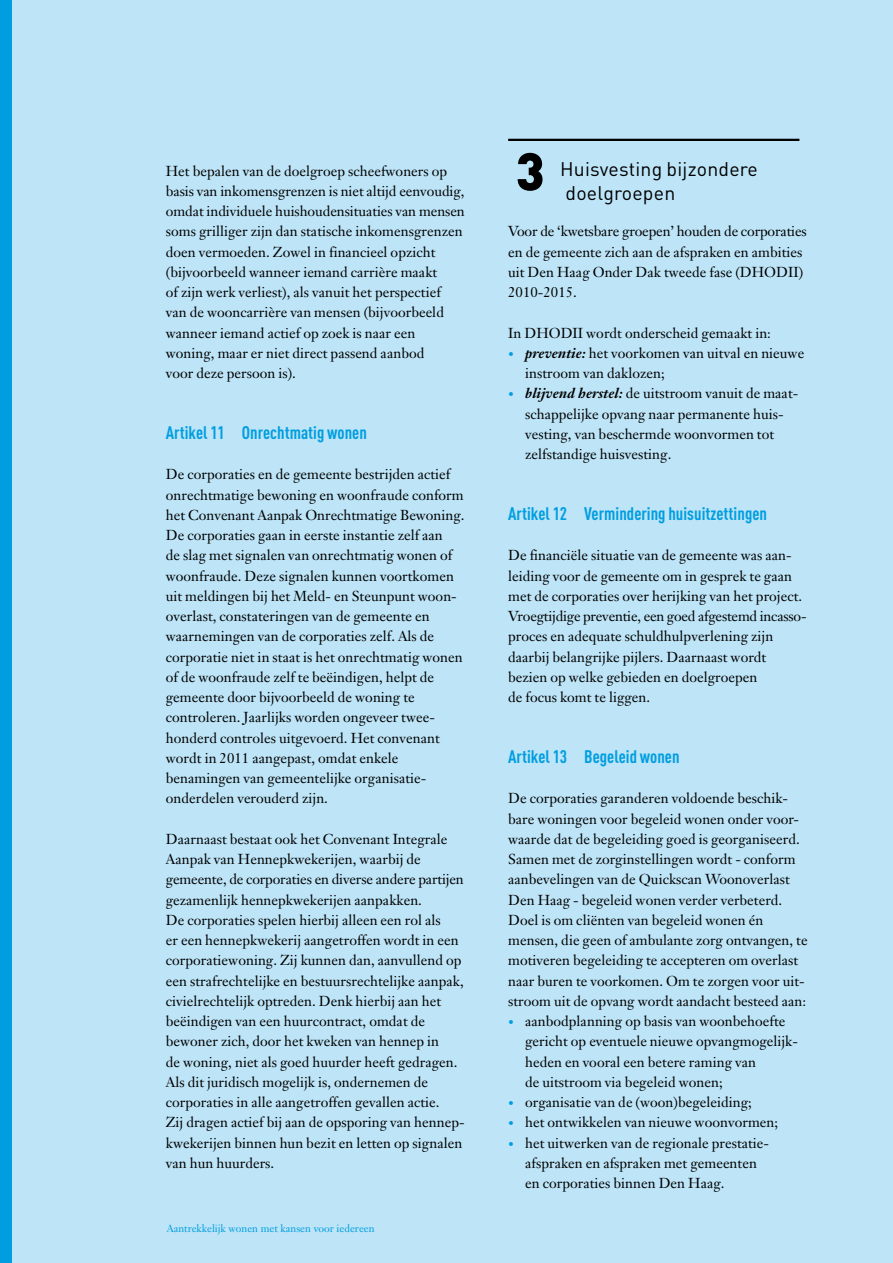
<style>
.page{position:relative;width:893px;height:1263px;background:#bde4f7}
.page>*{position:absolute;margin:0;border:0;box-sizing:border-box;transform-origin:0 0}
.t1{font:900 52.5px "DINOT";color:#000}
.t2{font:19.5px/24px "DINOT";letter-spacing:.01em;color:#000}
.t3{font:700 condensed 18px "DINOT";letter-spacing:.005em;color:#009ee0}
.t4{font:14.25px/20.2px "Janson Text";letter-spacing:.005em;color:#000}
.t5{font:10.5px "Janson Text";color:#009ee0}
.s1{font-family:"DINOT";font-weight:700;font-size:12px;color:#009ee0}
.s2{font-weight:700;font-style:italic}
</style>
<div class="page">
<div style="left:0;top:0;width:12px;height:1263px;background:#009ee0"></div>
<hr style="left:508px;top:139px;width:291px;height:2px;background:#000">
<p class="t4" style="left:166px;top:160px;width:300px">Het bepalen van de doelgroep scheefwoners op basis van inkomensgrenzen is niet altijd eenvoudig, omdat individuele huishoudensituaties van mensen soms grilliger zijn dan statische inkomensgrenzen doen vermoeden. Zowel in financieel opzicht (bijvoorbeeld wanneer iemand carrière maakt<br>of zijn werk verliest), als vanuit het perspectief van de wooncarrière van mensen (bijvoorbeeld wanneer iemand actief op zoek is naar een woning, maar er niet direct passend aanbod<br>voor deze persoon is).</p>
<p class="t3" style="left:166px;top:421px;width:203px">Artikel 11 Onrechtmatig wonen</p>
<p class="t4" style="left:166px;top:464px;width:300px">De corporaties en de gemeente bestrijden actief onrechtmatige bewoning en woonfraude conform het Convenant Aanpak Onrechtmatige Bewoning.<br>De corporaties gaan in eerste instantie zelf aan<br>de slag met signalen van onrechtmatig wonen of woonfraude. Deze signalen kunnen voortkomen uit meldingen bij het Meld- en Steunpunt woon&shy;overlast, constateringen van de gemeente en waarnemingen van de corporaties zelf. Als de corporatie niet in staat is het onrechtmatig wonen of de woonfraude zelf te beëindigen, helpt de gemeente door bijvoorbeeld de woning te controleren. Jaarlijks worden ongeveer twee&shy;honderd controles uitgevoerd. Het convenant wordt in 2011 aangepast, omdat enkele benamingen van gemeentelijke organisatie&shy;onderdelen verouderd zijn.</p>
<p class="t4" style="left:166px;top:829px;width:300px">Daarnaast bestaat ook het Convenant Integrale Aanpak van Hennepkwekerijen, waarbij de gemeente, de corporaties en diverse andere partijen gezamenlijk hennepkwekerijen aanpakken.<br>De corporaties spelen hierbij alleen een rol als<br>er een hennepkwekerij aangetroffen wordt in een corporatiewoning. Zij kunnen dan, aanvullend op een strafrechtelijke en bestuursrechtelijke aanpak, civielrechtelijk optreden. Denk hierbij aan het beëindigen van een huurcontract, omdat de bewoner zich, door het kweken van hennep in<br>de woning, niet als goed huurder heeft gedragen.<br>Als dit juridisch mogelijk is, ondernemen de corporaties in alle aangetroffen gevallen actie.<br>Zij dragen actief bij aan de opsporing van hennep&shy;kwekerijen binnen hun bezit en letten op signalen van hun huurders.</p>
<p class="t5" style="left:167px;top:1222px;width:209px">Aantrekkelijk wonen met kansen voor iedereen</p>
<h1 class="t1" style="left:515px;top:136px;width:31px">3</h1>
<h2 class="t2" style="left:560px;top:156px;width:199px">Huisvesting bijzondere doelgroepen</h2>
<p class="t4" style="left:508px;top:221px;width:300px">Voor de ‘kwetsbare groepen’ houden de corporaties en de gemeente zich aan de afspraken en ambities uit Den Haag Onder Dak tweede fase (DHODII)<br>2010-2015.</p>
<p class="t4" style="left:508px;top:322px;width:264px">In DHODII wordt onderscheid gemaakt in:</p>
<p class="t4" style="left:525px;top:343px;width:281px;text-indent:-17px"><span class="s1">•</span> <span class="s2">preventie:</span> het voorkomen van uitval en nieuwe instroom van daklozen;</p>
<p class="t4" style="left:525px;top:383px;width:275px;text-indent:-17px"><span class="s1">•</span> <span class="s2">blijvend herstel:</span> de uitstroom vanuit de maat&shy;schappelijke opvang naar permanente huis&shy;vesting, van beschermde woonvormen tot zelfstandige huisvesting.</p>
<p class="t3" style="left:508px;top:502px;width:260px">Artikel 12 Vermindering huisuitzettingen</p>
<p class="t4" style="left:508px;top:545px;width:300px">De financiële situatie van de gemeente was aan&shy;leiding voor de gemeente om in gesprek te gaan met de corporaties over herijking van het project.<br>Vroegtijdige preventie, een goed afgestemd incasso&shy;proces en adequate schuldhulpverlening zijn daarbij belangrijke pijlers. Daarnaast wordt bezien op welke gebieden en doelgroepen<br>de focus komt te liggen.</p>
<p class="t3" style="left:508px;top:745px;width:173px">Artikel 13 Begeleid wonen</p>
<p class="t4" style="left:508px;top:788px;width:301px">De corporaties garanderen voldoende beschik&shy;bare woningen voor begeleid wonen onder voor&shy;waarde dat de begeleiding goed is georganiseerd.<br>Samen met de zorginstellingen wordt - conform aanbevelingen van de Quickscan Woonoverlast Den Haag - begeleid wonen verder verbeterd.<br>Doel is om cliënten van begeleid wonen én mensen, die geen of ambulante zorg ontvangen, te motiveren begeleiding te accepteren om overlast naar buren te voorkomen. Om te zorgen voor uit&shy;stroom uit de opvang wordt aandacht besteed aan:</p>
<p class="t4" style="left:525px;top:1011px;width:274px;text-indent:-17px"><span class="s1">•</span> aanbodplanning op basis van woonbehoefte gericht op eventuele nieuwe opvangmogelijk&shy;heden en vooral een betere raming van<br>de uitstroom via begeleid wonen;</p>
<p class="t4" style="left:508px;top:1092px;width:245px"><span class="s1">•</span> organisatie van de (woon)begeleiding;</p>
<p class="t4" style="left:508px;top:1112px;width:272px"><span class="s1">•</span> het ontwikkelen van nieuwe woonvormen;</p>
<p class="t4" style="left:525px;top:1132px;width:245px;text-indent:-17px"><span class="s1">•</span> het uitwerken van de regionale prestatie&shy;afspraken en afspraken met gemeenten en corporaties binnen Den Haag.</p>
</div>
